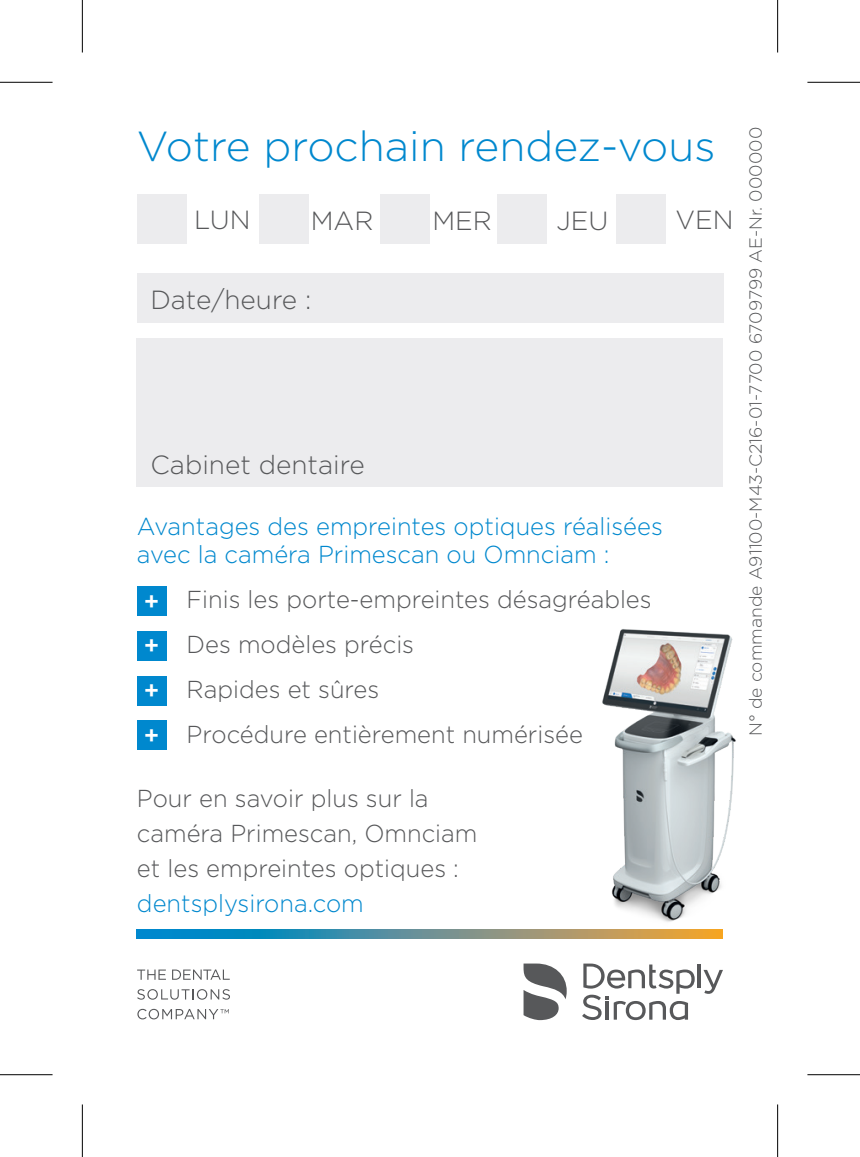
<style>
.page{position:relative;width:860px;height:1157px;background:#fff}
.page>*{position:absolute;margin:0;border:0;box-sizing:border-box;transform-origin:0 0}
.t1{font:300 42px "Gotham";color:#0088ce}
.pro_Störer{font:300 26.25px "Gotham";color:#57585a}
._01_Overhead_24pt_DS{font:300 24.5px/35px "Gotham";color:#57585a}
._01_Overhead_24pt_DS-2{font:300 24.5px/28px "Gotham";color:#0088ce}
._02_Nummerierung_12p{font:500 24.5px "Gotham";color:#fff}
.t2{font:300 17.5px "Gotham";color:#57585a}
</style>
<div class="page">
<svg style="left:137px;top:929px;width:456px;height:9px;background:#4a8fa1"></svg>
<svg style="left:137px;top:969px;width:29px;height:10px"></svg>
<svg style="left:172px;top:969px;width:57px;height:10px"></svg>
<svg style="left:137px;top:989px;width:8px;height:10px"></svg>
<svg style="left:147px;top:989px;width:11px;height:10px"></svg>
<svg style="left:161px;top:989px;width:32px;height:10px"></svg>
<svg style="left:197px;top:989px;width:10px;height:10px"></svg>
<svg style="left:210px;top:989px;width:20px;height:10px"></svg>
<svg style="left:137px;top:1009px;width:9px;height:10px"></svg>
<svg style="left:148px;top:1009px;width:11px;height:10px"></svg>
<svg style="left:162px;top:1009px;width:67px;height:10px"></svg>
<hr style="left:697px;top:964px;width:3px;height:24px;background:#57585a">
<svg style="left:703px;top:970px;width:19px;height:24px"></svg>
<svg style="left:582px;top:963px;width:112px;height:57px"></svg>
<svg style="left:523px;top:963px;width:43px;height:57px"></svg>
<img style="left:593px;top:629px;width:143px;height:309px">
<div style="left:137px;top:194px;width:49px;height:49px;background:#ececee"></div>
<div style="left:259px;top:194px;width:49px;height:49px;background:#ececee"></div>
<div style="left:380px;top:194px;width:49px;height:49px;background:#ececee"></div>
<div style="left:497px;top:194px;width:50px;height:49px;background:#ececee"></div>
<div style="left:616px;top:194px;width:49px;height:49px;background:#ececee"></div>
<div style="left:137px;top:338px;width:585px;height:149px;background:#ececee"></div>
<div style="left:137px;top:587px;width:29px;height:29px;background:#0088ce"></div>
<div style="left:137px;top:631px;width:29px;height:29px;background:#0088ce"></div>
<div style="left:137px;top:676px;width:29px;height:29px;background:#0088ce"></div>
<div style="left:137px;top:720px;width:29px;height:29px;background:#0088ce"></div>
<div style="left:137px;top:273px;width:585px;height:50px;background:#ececee"></div>
<svg style="left:0;top:81px;width:52px;height:1px"></svg>
<svg style="left:807px;top:81px;width:52px;height:1px"></svg>
<svg style="left:0;top:1075px;width:52px;height:1px"></svg>
<svg style="left:807px;top:1075px;width:52px;height:1px"></svg>
<svg style="left:81px;top:0;width:1px;height:52px"></svg>
<svg style="left:81px;top:1104px;width:1px;height:53px"></svg>
<svg style="left:777px;top:0;width:2px;height:52px"></svg>
<svg style="left:777px;top:1104px;width:2px;height:53px"></svg>
<hr style="left:0;top:82px;width:52px;height:1px;background:#000">
<hr style="left:807px;top:82px;width:52px;height:1px;background:#000">
<hr style="left:0;top:1074px;width:52px;height:1px;background:#000">
<hr style="left:807px;top:1074px;width:52px;height:1px;background:#000">
<hr style="left:82px;top:0;width:1px;height:52px;background:#000">
<hr style="left:82px;top:1104px;width:1px;height:53px;background:#000">
<hr style="left:776px;top:0;width:1px;height:52px;background:#000">
<hr style="left:776px;top:1104px;width:1px;height:53px;background:#000">
<p class="t1" style="left:137px;top:119px;width:579px">Votre prochain rendez-vous</p>
<p class="pro_Störer" style="left:194px;top:203px;width:58px">LUN</p>
<p class="pro_Störer" style="left:310px;top:204px;width:64px">MAR</p>
<p class="pro_Störer" style="left:432px;top:204px;width:61px">MER</p>
<p class="pro_Störer" style="left:556px;top:204px;width:53px">JEU</p>
<p class="pro_Störer" style="left:675px;top:203px;width:60px">VEN</p>
<p class="pro_Störer" style="left:150px;top:283px;width:162px">Date/heure :</p>
<p class="pro_Störer" style="left:150px;top:448px;width:216px">Cabinet dentaire</p>
<p class="_01_Overhead_24pt_DS-2" style="left:137px;top:512px;width:527px">Avantages des empreintes optiques réalisées avec la caméra Primescan ou Omnciam :</p>
<p class="_01_Overhead_24pt_DS" style="left:186px;top:581px;width:466px">Finis les porte-empreintes désagréables</p>
<p class="_01_Overhead_24pt_DS" style="left:186px;top:626px;width:229px">Des modèles précis</p>
<p class="_01_Overhead_24pt_DS" style="left:186px;top:671px;width:194px">Rapides et sûres</p>
<p class="_01_Overhead_24pt_DS" style="left:186px;top:716px;width:397px">Procédure entièrement numérisée</p>
<p class="_02_Nummerierung_12p" style="left:144px;top:585px;width:17px">+</p>
<p class="_02_Nummerierung_12p" style="left:144px;top:630px;width:17px">+</p>
<p class="_02_Nummerierung_12p" style="left:144px;top:674px;width:17px">+</p>
<p class="_02_Nummerierung_12p" style="left:144px;top:719px;width:17px">+</p>
<p class="_01_Overhead_24pt_DS" style="left:137px;top:779px;width:342px">Pour en savoir plus sur la caméra Primescan, Omnciam et les empreintes optiques :</p>
<p class="_01_Overhead_24pt_DS-2" style="left:137px;top:888px;width:228px">dentsplysirona.com</p>
<p class="t2" style="left:744px;top:736px;width:611px;rotate:-90deg">N° de commande A91100-M43-C216-01-7700 6709799 AE-Nr. 000000</p>
</div>
